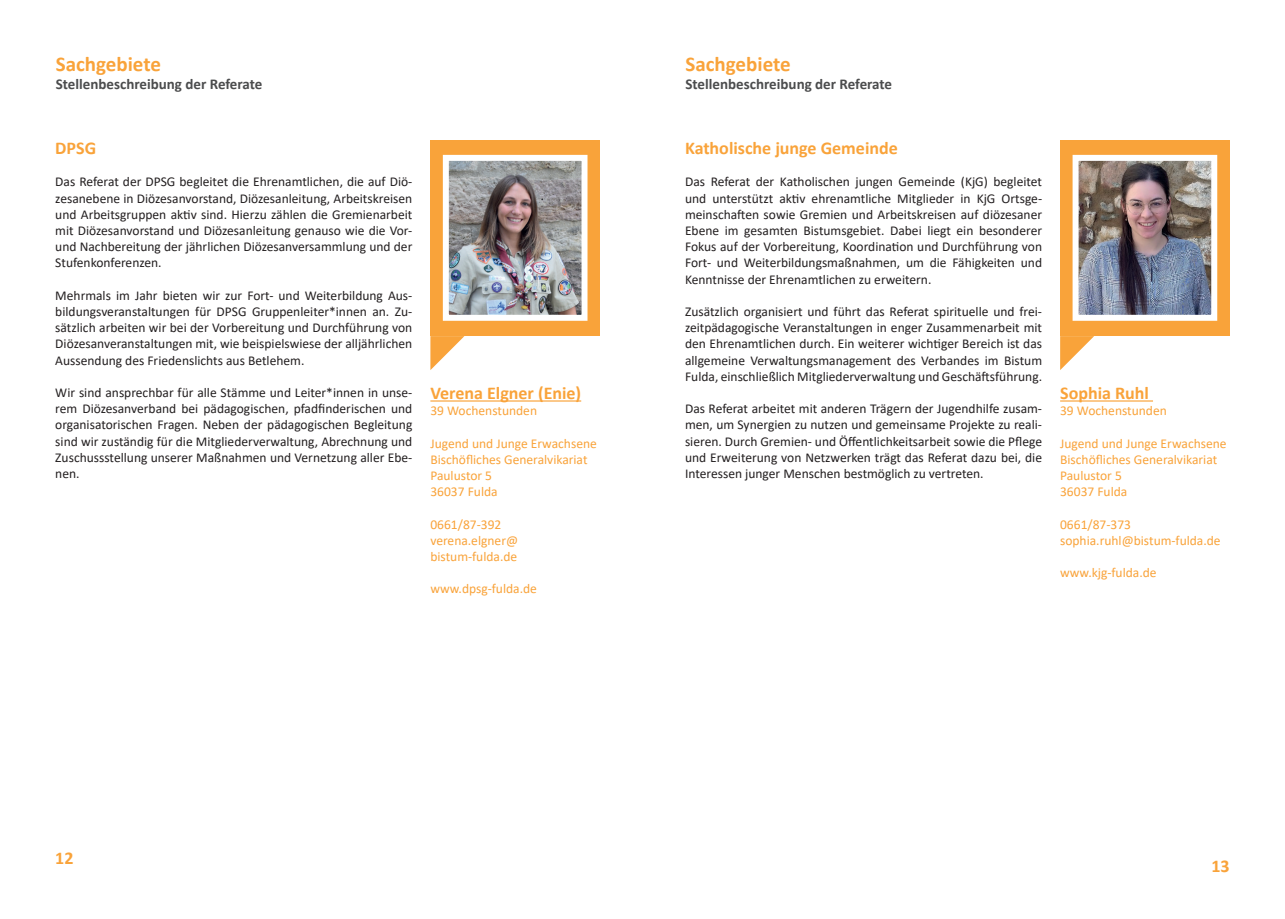
<style>
.page{position:relative;width:1285px;height:919px;background:#fff}
.page>*{position:absolute;margin:0;border:0;box-sizing:border-box;transform-origin:0 0}
.t1{font:700 21px "Calibri";color:#f9a33a}
.t2{font:700 18px "Calibri";color:#f9a33a}
.t3{font:700 15px "Calibri";color:#4b4c4d}
.t4{font:13.5px/16.2px "Calibri";color:#231f20;text-align:justify}
.t5{font:13.5px/16.2px "Calibri";color:#f9a33a}
</style>
<div class="page">
<svg style="left:430px;top:336px;width:34px;height:34px"></svg>
<div style="left:430px;top:140px;width:170px;height:196px;background:#f9a33a"></div>
<img style="left:450px;top:162px;width:130px;height:152px">
<div style="left:443px;top:155px;width:144px;height:166px;border:6px solid #fff"></div>
<hr style="left:430px;top:400px;width:151px;height:1px;background:#f9a33a">
<svg style="left:1060px;top:336px;width:33px;height:34px"></svg>
<div style="left:1059px;top:140px;width:170px;height:196px;background:#f9a33a"></div>
<img style="left:1079px;top:162px;width:130px;height:152px">
<div style="left:1072px;top:155px;width:144px;height:166px;border:6px solid #fff"></div>
<hr style="left:1059px;top:400px;width:93px;height:1px;background:#f9a33a">
<h1 class="t1" style="left:56px;top:49px;width:107px">Sachgebiete</h1>
<p class="t3" style="left:56px;top:73px;width:208px">Stellenbeschreibung der Referate</p>
<h2 class="t2" style="left:55px;top:135px;width:42px">DPSG</h2>
<p class="t4" style="left:55px;top:173px;width:358px">Das Referat der DPSG begleitet die Ehrenamtlichen, die auf Diö&shy;zesanebene in Diözesanvorstand, Diözesanleitung, Arbeitskreisen und Arbeitsgruppen aktiv sind. Hierzu zählen die Gremienarbeit mit Diözesanvorstand und Diözesanleitung genauso wie die Vor&shy;und Nachbereitung der jährlichen Diözesanversammlung und der Stufenkonferenzen.</p>
<p class="t4" style="left:55px;top:287px;width:358px">Mehrmals im Jahr bieten wir zur Fort- und Weiterbildung Aus&shy;bildungsveranstaltungen für DPSG Gruppenleiter*innen an. Zu&shy;sätzlich arbeiten wir bei der Vorbereitung und Durchführung von Diözesanveranstaltungen mit, wie beispielswiese der alljährlichen Aussendung des Friedenslichts aus Betlehem.</p>
<p class="t4" style="left:55px;top:384px;width:358px">Wir sind ansprechbar für alle Stämme und Leiter*innen in unse&shy;rem Diözesanverband bei pädagogischen, pfadfinderischen und organisatorischen Fragen. Neben der pädagogischen Begleitung sind wir zuständig für die Mitgliederverwaltung, Abrechnung und Zuschussstellung unserer Maßnahmen und Vernetzung aller Ebe&shy;nen.</p>
<h2 class="t2" style="left:430px;top:380px;width:152px">Verena Elgner (Enie)</h2>
<p class="t5" style="left:430px;top:402px;width:108px">39 Wochenstunden</p>
<p class="t5" style="left:430px;top:434px;width:168px">Jugend und Junge Erwachsene<br>Bischöfliches Generalvikariat<br>Paulustor 5<br>36037 Fulda</p>
<p class="t5" style="left:430px;top:515px;width:89px">0661/87-392 verena.elgner@ bistum-fulda.de</p>
<p class="t5" style="left:430px;top:580px;width:108px">www.dpsg-fulda.de</p>
<h1 class="t1" style="left:685px;top:49px;width:107px">Sachgebiete</h1>
<p class="t3" style="left:685px;top:73px;width:208px">Stellenbeschreibung der Referate</p>
<h2 class="t2" style="left:685px;top:135px;width:214px">Katholische junge Gemeinde</h2>
<p class="t4" style="left:685px;top:173px;width:358px">Das Referat der Katholischen jungen Gemeinde (KjG) begleitet und unterstützt aktiv ehrenamtliche Mitglieder in KjG Ortsge&shy;meinschaften sowie Gremien und Arbeitskreisen auf diözesaner Ebene im gesamten Bistumsgebiet. Dabei liegt ein besonderer Fokus auf der Vorbereitung, Koordination und Durchführung von Fort- und Weiterbildungsmaßnahmen, um die Fähigkeiten und Kenntnisse der Ehrenamtlichen zu erweitern.</p>
<p class="t4" style="left:685px;top:303px;width:358px">Zusätzlich organisiert und führt das Referat spirituelle und frei&shy;zeitpädagogische Veranstaltungen in enger Zusammenarbeit mit den Ehrenamtlichen durch. Ein weiterer wichtiger Bereich ist das allgemeine Verwaltungsmanagement des Verbandes im Bistum Fulda, einschließlich Mitgliederverwaltung und Geschäftsführung.</p>
<p class="t4" style="left:685px;top:400px;width:358px">Das Referat arbeitet mit anderen Trägern der Jugendhilfe zusam&shy;men, um Synergien zu nutzen und gemeinsame Projekte zu reali&shy;sieren. Durch Gremien- und Öffentlichkeitsarbeit sowie die Pflege und Erweiterung von Netzwerken trägt das Referat dazu bei, die Interessen junger Menschen bestmöglich zu vertreten.</p>
<h2 class="t2" style="left:1059px;top:380px;width:90px">Sophia Ruhl</h2>
<p class="t5" style="left:1059px;top:402px;width:108px">39 Wochenstunden</p>
<p class="t5" style="left:1059px;top:434px;width:168px">Jugend und Junge Erwachsene<br>Bischöfliches Generalvikariat<br>Paulustor 5<br>36037 Fulda</p>
<p class="t5" style="left:1059px;top:515px;width:162px">0661/87-373 sophia.ruhl@bistum-fulda.de</p>
<p class="t5" style="left:1059px;top:564px;width:98px">www.kjg-fulda.de</p>
<h2 class="t2" style="left:55px;top:844px;width:20px">12</h2>
<h2 class="t2" style="left:1211px;top:853px;width:20px">13</h2>
</div>
